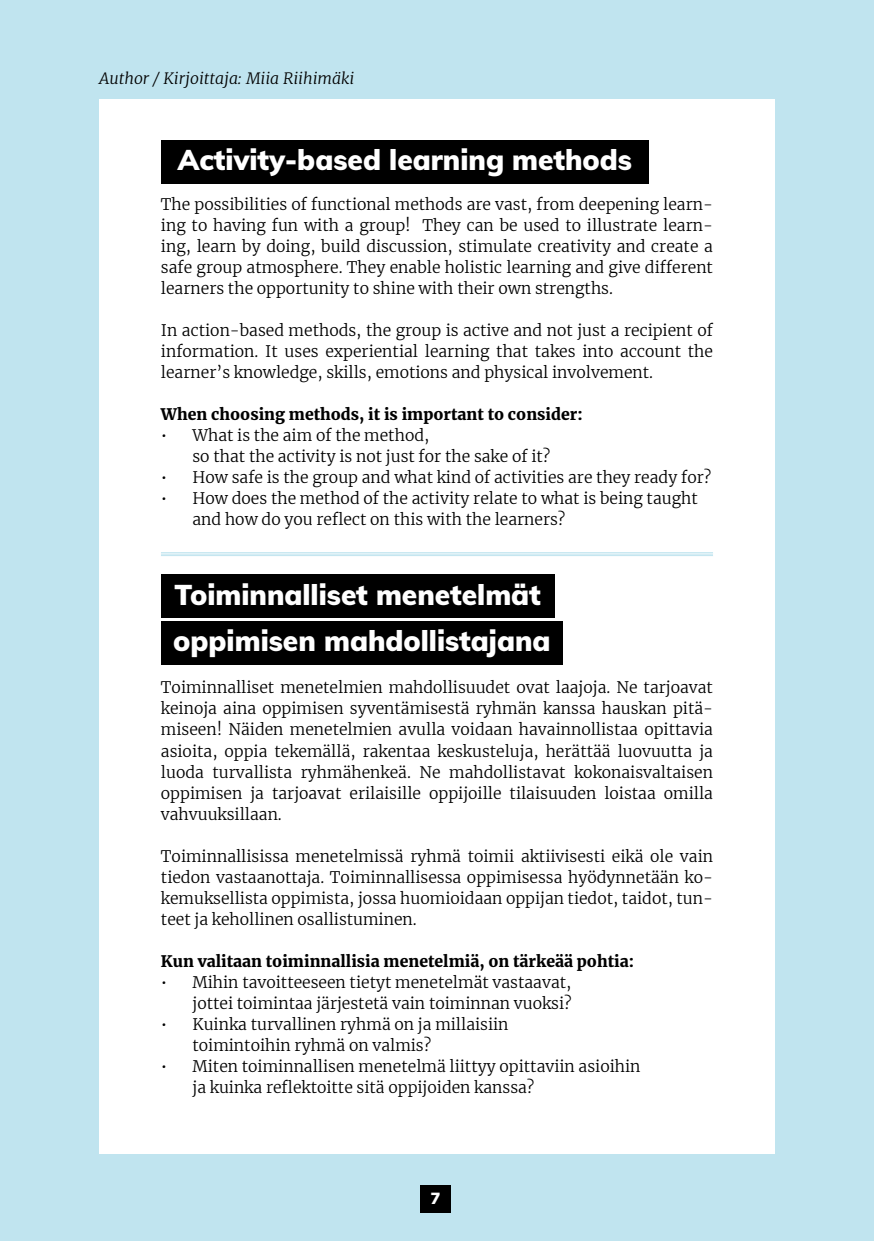
<style>
.page{position:relative;width:874px;height:1241px;background:#fff}
.page>*{position:absolute;margin:0;border:0;box-sizing:border-box;transform-origin:0 0}
.t1{font:900 28px "Mulish";color:#fff}
.Leipäteksti{font:300 15.75px/21px "Merriweather";color:#000;text-align:justify}
.Leipäteksti-2{font:900 15.75px "Merriweather";color:#000}
.Leipäteksti-3{font:italic 300 15.75px "Merriweather";color:#000}
.t2{font:900 15.75px "Mulish";color:#fff}
</style>
<div class="page">
<div style="left:0;top:0;width:873px;height:1240px;background:#c0e4ef"></div>
<div style="left:99px;top:99px;width:675px;height:1054px;background:#fff"></div>
<hr style="left:161px;top:552px;width:551px;height:1px;background:#c0e4ef">
<hr style="left:161px;top:553px;width:551px;height:1px;background:#c0e4ef">
<hr style="left:161px;top:555px;width:551px;height:1px;background:#c0e4ef">
<div style="left:420px;top:1184px;width:30px;height:28px;background:#000"></div>
<div style="left:161px;top:140px;width:487px;height:44px;background:#000"></div>
<div style="left:161px;top:574px;width:393px;height:43px;background:#000"></div>
<div style="left:161px;top:621px;width:401px;height:43px;background:#000"></div>
<p class="Leipäteksti-3" style="left:99px;top:67px;width:256px">Author / Kirjoittaja: Miia Riihimäki</p>
<p class="t1" style="left:178px;top:140px;width:455px">Activity-based learning methods</p>
<p class="Leipäteksti" style="left:161px;top:193px;width:553px">The possibilities of functional methods are vast, from deepening learn&shy;ing to having fun with a group! They can be used to illustrate learn&shy;ing, learn by doing, build discussion, stimulate creativity and create a safe group atmosphere. They enable holistic learning and give different learners the opportunity to shine with their own strengths.</p>
<p class="Leipäteksti" style="left:161px;top:319px;width:553px">In action-based methods, the group is active and not just a recipient of information. It uses experiential learning that takes into account the learner’s knowledge, skills, emotions and physical involvement.</p>
<p class="Leipäteksti-2" style="left:161px;top:403px;width:423px">When choosing methods, it is important to consider:</p>
<p class="Leipäteksti" style="left:192px;top:424px;width:359px;text-indent:-32px">• What is the aim of the method,<br>so that the activity is not just for the sake of it?</p>
<p class="Leipäteksti" style="left:161px;top:466px;width:551px">• How safe is the group and what kind of activities are they ready for?</p>
<p class="Leipäteksti" style="left:192px;top:487px;width:506px;text-indent:-32px">• How does the method of the activity relate to what is being taught and how do you reflect on this with the learners?</p>
<p class="t1" style="left:174px;top:574px;width:368px">Toiminnalliset menetelmät</p>
<p class="t1" style="left:173px;top:620px;width:379px">oppimisen mahdollistajana</p>
<p class="Leipäteksti" style="left:161px;top:676px;width:553px">Toiminnalliset menetelmien mahdollisuudet ovat laajoja. Ne tarjoavat keinoja aina oppimisen syventämisestä ryhmän kanssa hauskan pitä&shy;miseen! Näiden menetelmien avulla voidaan havainnollistaa opittavia asioita, oppia tekemällä, rakentaa keskusteluja, herättää luovuutta ja luoda turvallista ryhmähenkeä. Ne mahdollistavat kokonaisvaltaisen oppimisen ja tarjoavat erilaisille oppijoille tilaisuuden loistaa omilla vahvuuksillaan.</p>
<p class="Leipäteksti" style="left:161px;top:844px;width:553px">Toiminnallisissa menetelmissä ryhmä toimii aktiivisesti eikä ole vain tiedon vastaanottaja. Toiminnallisessa oppimisessa hyödynnetään ko&shy;kemuksellista oppimista, jossa huomioidaan oppijan tiedot, taidot, tun&shy;teet ja kehollinen osallistuminen.</p>
<p class="Leipäteksti-2" style="left:161px;top:949px;width:474px">Kun valitaan toiminnallisia menetelmiä, on tärkeää pohtia:</p>
<p class="Leipäteksti" style="left:161px;top:970px;width:412px;text-align:right">• Mihin tavoitteeseen tietyt menetelmät vastaavat, jottei toimintaa järjestetä vain toiminnan vuoksi?</p>
<p class="Leipäteksti" style="left:192px;top:1012px;width:317px;text-indent:-32px">• Kuinka turvallinen ryhmä on ja millaisiin toimintoihin ryhmä on valmis?</p>
<p class="Leipäteksti" style="left:192px;top:1054px;width:449px;text-indent:-32px">• Miten toiminnallisen menetelmä liittyy opittaviin asioihin ja kuinka reflektoitte sitä oppijoiden kanssa?</p>
<p class="t2" style="left:430px;top:1186px;width:11px">7</p>
</div>
